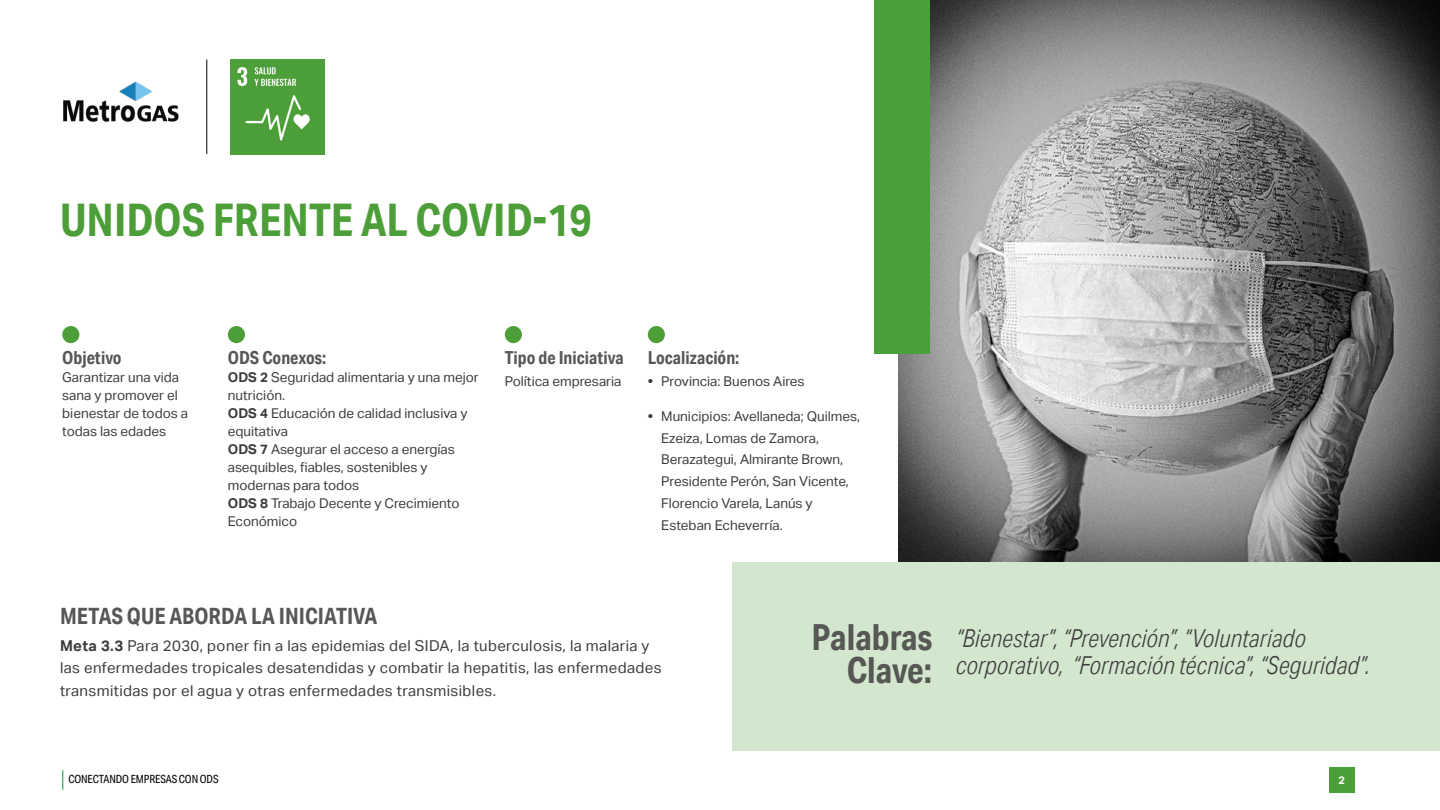
<style>
.page{position:relative;width:1440px;height:810px;background:#fff}
.page>*{position:absolute;margin:0;border:0;box-sizing:border-box;transform-origin:0 0}
.t1{font:700 45px "Aktiv Grotesk Cd";color:#4c9f38}
.t2{font:700 36px/33.8px "Aktiv Grotesk Cd";color:#575756;text-align:right}
.t3{font:italic 300 24.75px/26.2px "Aktiv Grotesk Cd";color:#3c3c3b}
.t4{font:700 22.5px "Aktiv Grotesk Cd";color:#575756}
.t5{font:700 18px "Aktiv Grotesk Cd";color:#575756}
.t6{font:15px/22.5px "Aktiv Grotesk";letter-spacing:.025em;color:#3c3c3b}
.t7{font:13.5px/18px "Aktiv Grotesk";color:#3c3c3b}
.t8{font:11.25px "Aktiv Grotesk Cd";letter-spacing:-.01em;color:#000}
.t9{font:700 10.88px "Aktiv Grotesk";color:#fff}
.s1{font-weight:700}
</style>
<div class="page">
<svg style="left:62px;top:770px;width:1px;height:20px"></svg>
<div style="left:1329px;top:767px;width:25px;height:26px;background:#4c9f38"></div>
<img style="left:898px;top:0;width:542px;height:562px">
<div style="left:874px;top:0;width:56px;height:354px;background:#4c9f38"></div>
<img style="left:230px;top:60px;width:95px;height:94px">
<hr style="left:207px;top:60px;width:1px;height:94px;background:#000">
<div style="left:732px;top:562px;width:708px;height:189px;background:#d2e7cd"></div>
<div style="left:62px;top:326px;width:17px;height:17px;background:#4c9f38;border-radius:50%"></div>
<div style="left:228px;top:326px;width:17px;height:17px;background:#4c9f38;border-radius:50%"></div>
<div style="left:648px;top:326px;width:17px;height:17px;background:#4c9f38;border-radius:50%"></div>
<div style="left:505px;top:326px;width:17px;height:17px;background:#4c9f38;border-radius:50%"></div>
<img style="left:63px;top:81px;width:116px;height:41px">
<p class="t1" style="left:60px;top:192px;width:534px">UNIDOS FRENTE AL COVID-19</p>
<p class="t5" style="left:62px;top:346px;width:61px">Objetivo</p>
<p class="t7" style="left:62px;top:368px;width:127px">Garantizar una vida sana y promover el bienestar de todos a todas las edades</p>
<p class="t5" style="left:228px;top:346px;width:100px">ODS Conexos:</p>
<p class="t7" style="left:228px;top:368px;width:253px"><span class="s1">ODS 2</span> Seguridad alimentaria y una mejor nutrición.</p>
<p class="t7" style="left:228px;top:404px;width:241px"><span class="s1">ODS 4</span> Educación de calidad inclusiva y equitativa</p>
<p class="t7" style="left:228px;top:440px;width:229px"><span class="s1">ODS 7</span> Asegurar el acceso a energías asequibles, fiables, sostenibles y modernas para todos</p>
<p class="t7" style="left:228px;top:494px;width:233px"><span class="s1">ODS 8</span> Trabajo Decente y Crecimiento<br>Económico</p>
<p class="t5" style="left:505px;top:346px;width:120px">Tipo de Iniciativa</p>
<p class="t7" style="left:505px;top:372px;width:118px">Política empresaria</p>
<p class="t5" style="left:648px;top:346px;width:93px">Localización:</p>
<p class="t7" style="left:648px;top:372px;width:158px"><span class="s1">•</span> Provincia: Buenos Aires</p>
<p class="t7" style="left:661px;top:405px;width:200px;line-height:21.8px;text-indent:-14px"><span class="s1">•</span> Municipios: Avellaneda; Quilmes,<br>Ezeiza, Lomas de Zamora,<br>Berazategui, Almirante Brown,<br>Presidente Perón, San Vicente,<br>Florencio Varela, Lanús y<br>Esteban Echeverría.</p>
<h3 class="t4" style="left:60px;top:602px;width:319px">METAS QUE ABORDA LA INICIATIVA</h3>
<p class="t6" style="left:60px;top:635px;width:603px"><span class="s1">Meta 3.3</span> Para 2030, poner fin a las epidemias del SIDA, la tuberculosis, la malaria y las enfermedades tropicales desatendidas y combatir la hepatitis, las enfermedades transmitidas por el agua y otras enfermedades transmisibles.</p>
<p class="t2" style="left:811px;top:620px;width:122px">Palabras<br>Clave:</p>
<p class="t3" style="left:956px;top:625px;width:416px">“Bienestar”, “Prevención”, “Voluntariado corporativo, “Formación técnica”, “Seguridad”.</p>
<p class="t8" style="left:68px;top:773px;width:152px">CONECTANDO EMPRESAS CON ODS</p>
<p class="t9" style="left:1338px;top:774px;width:8px">2</p>
</div>
